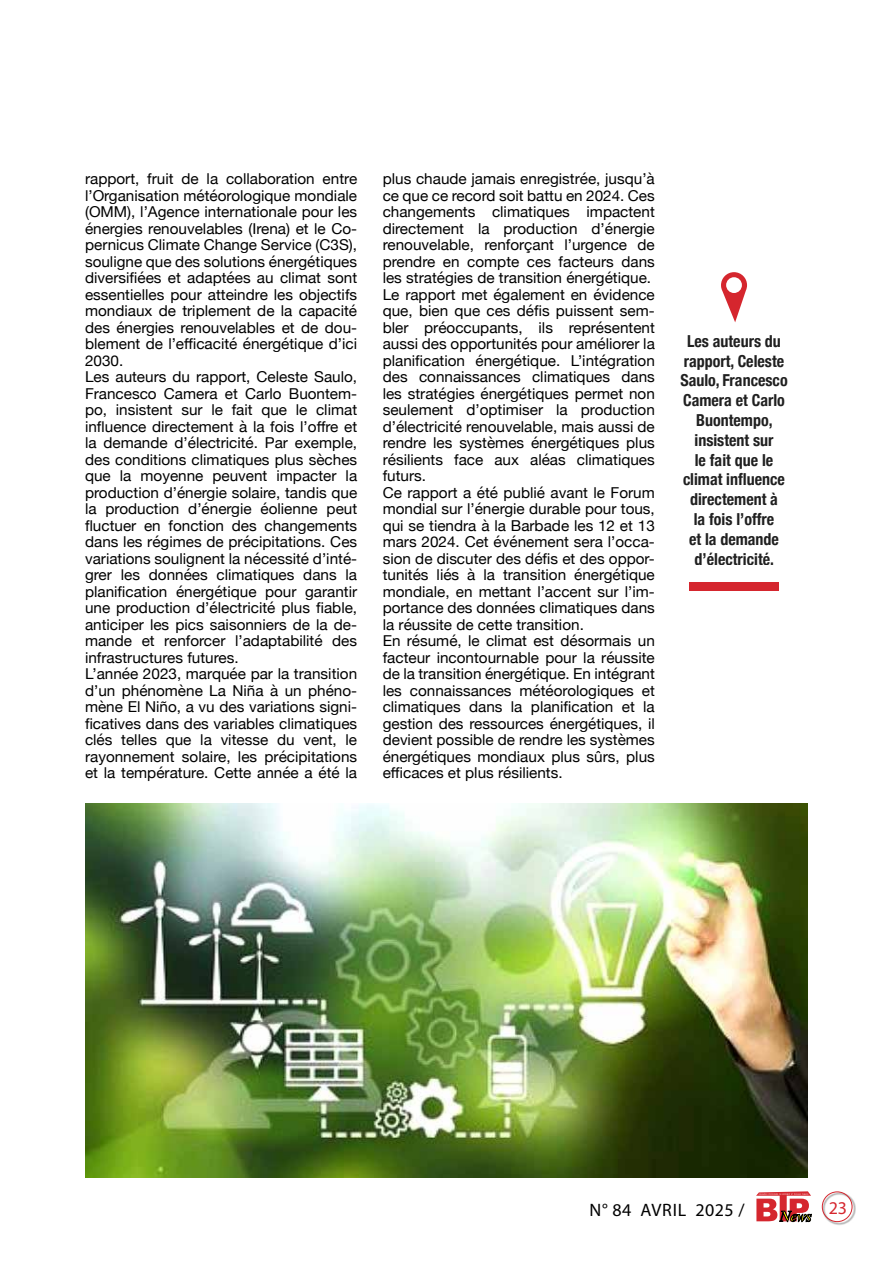
<style>
.page{position:relative;width:893px;height:1263px;background:#fff}
.page>*{position:absolute;margin:0;border:0;box-sizing:border-box;transform-origin:0 0}
.t1{font:18px "Myriad Pro";letter-spacing:.025em;color:#000}
.t2{font:18px "Myriad Pro";color:#d5262e}
.t3{font:700 condensed 16.5px/19.8px "Helvetica Neue";color:#000;text-align:center}
.t4{font:15px/16.5px "Helvetica Neue";color:#000}
</style>
<div class="page">
<div style="left:822px;top:1192px;width:34px;height:33px;background:#000;opacity:.63"></div>
<div style="left:822px;top:1191px;width:30px;height:31px;border:1px solid #d5262e;border-radius:50%"></div>
<svg style="left:756px;top:1191px;width:55px;height:31px"></svg>
<img style="left:85px;top:803px;width:723px;height:375px">
<svg style="left:721px;top:272px;width:26px;height:50px"></svg>
<div style="left:689px;top:582px;width:90px;height:9px;background:#d5262e"></div>
<p class="t4" style="left:85px;top:172px;width:274px">rapport, fruit de la collaboration entre l’Organisation météorologique mondiale (OMM), l’Agence internationale pour les énergies renouvelables (Irena) et le Co&shy;pernicus Climate Change Service (C3S), souligne que des solutions énergétiques diversifiées et adaptées au climat sont essentielles pour atteindre les objectifs mondiaux de triplement de la capacité des énergies renouvelables et de dou&shy;blement de l’efficacité énergétique d’ici 2030.<br>Les auteurs du rapport, Celeste Saulo, Francesco Camera et Carlo Buontem&shy;po, insistent sur le fait que le climat influence directement à la fois l’offre et la demande d’électricité. Par exemple, des conditions climatiques plus sèches que la moyenne peuvent impacter la production d’énergie solaire, tandis que la production d’énergie éolienne peut fluctuer en fonction des changements dans les régimes de précipitations. Ces variations soulignent la nécessité d’inté&shy;grer les données climatiques dans la planification énergétique pour garantir une production d’électricité plus fiable, anticiper les pics saisonniers de la de&shy;mande et renforcer l’adaptabilité des infrastructures futures.<br>L’année 2023, marquée par la transition d’un phénomène La Niña à un phéno&shy;mène El Niño, a vu des variations signi&shy;ficatives dans des variables climatiques clés telles que la vitesse du vent, le rayonnement solaire, les précipitations et la température. Cette année a été la</p>
<p class="t4" style="left:383px;top:172px;width:274px">plus chaude jamais enregistrée, jusqu’à ce que ce record soit battu en 2024. Ces changements climatiques impactent directement la production d’énergie renouvelable, renforçant l’urgence de prendre en compte ces facteurs dans les stratégies de transition énergétique.<br>Le rapport met également en évidence que, bien que ces défis puissent sem&shy;bler préoccupants, ils représentent aussi des opportunités pour améliorer la planification énergétique. L’intégration des connaissances climatiques dans les stratégies énergétiques permet non seulement d’optimiser la production d’électricité renouvelable, mais aussi de rendre les systèmes énergétiques plus résilients face aux aléas climatiques futurs.<br>Ce rapport a été publié avant le Forum mondial sur l’énergie durable pour tous, qui se tiendra à la Barbade les 12 et 13 mars 2024. Cet événement sera l’occa&shy;sion de discuter des défis et des oppor&shy;tunités liés à la transition énergétique mondiale, en mettant l’accent sur l’im&shy;portance des données climatiques dans la réussite de cette transition.<br>En résumé, le climat est désormais un facteur incontournable pour la réussite de la transition énergétique. En intégrant les connaissances météorologiques et climatiques dans la planification et la gestion des ressources énergétiques, il devient possible de rendre les systèmes énergétiques mondiaux plus sûrs, plus efficaces et plus résilients.</p>
<p class="t3" style="left:680px;top:330px;width:109px">Les auteurs du rapport, Celeste<br>Saulo, Francesco<br>Camera et Carlo<br>Buontempo, insistent sur<br>le fait que le climat influence directement à<br>la fois l’offre<br>et la demande d’électricité.</p>
<p class="t1" style="left:590px;top:1199px;width:157px">N° 84 AVRIL 2025 /</p>
<p class="t2" style="left:829px;top:1196px;width:20px">23</p>
</div>
